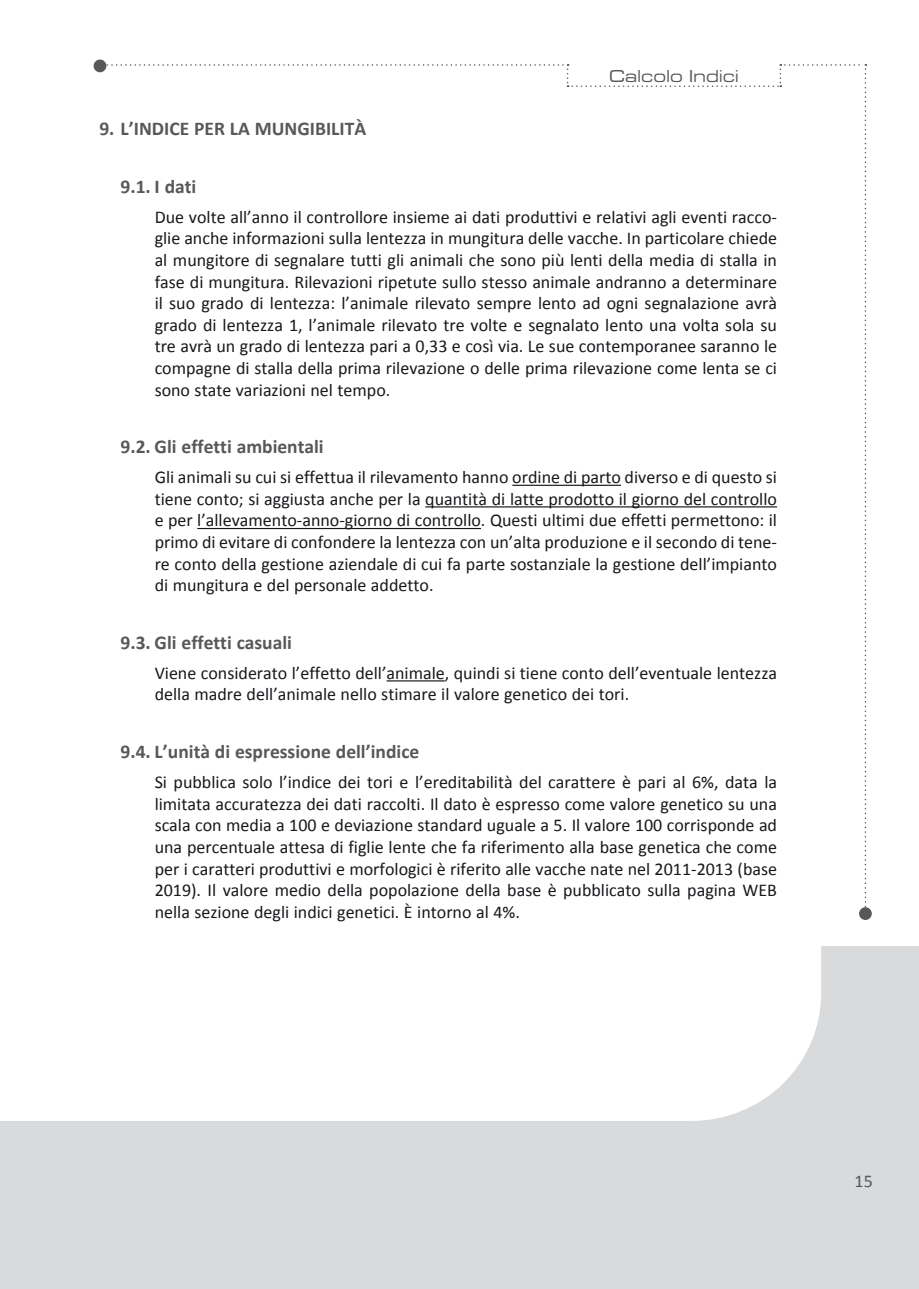
<style>
.page{position:relative;width:919px;height:1289px;background:#fff}
.page>*{position:absolute;margin:0;border:0;box-sizing:border-box;transform-origin:0 0}
.rientro2_TIT{font:700 19.5px "Calibri";color:#58585a}
.titoli{font:700 19.5px "Calibri";color:#58585a}
.rientro2{font:18px/21.6px "Calibri";color:#1a171c;text-align:justify}
.t1{font:18px "Microgramma D Medi Exte";letter-spacing:.05em;color:#58585a}
.t2{font:18px "Calibri";color:#58585a}
</style>
<div class="page">
<div style="left:0;top:946px;width:918px;height:342px;background:#d9dadb"></div>
<div style="left:94px;top:60px;width:12px;height:12px;background:#58585a;border-radius:50%"></div>
<div style="left:859px;top:907px;width:12px;height:13px;background:#58585a;border-radius:50%"></div>
<svg style="left:0;top:506px;width:821px;height:614px"></svg>
<hr style="left:512px;top:484px;width:109px;height:2px;background:#1a171c">
<hr style="left:425px;top:506px;width:352px;height:1px;background:#1a171c">
<hr style="left:197px;top:528px;width:284px;height:1px;background:#1a171c">
<hr style="left:386px;top:680px;width:59px;height:1px;background:#1a171c">
<p class="titoli" style="left:99px;top:117px;width:268px">9. L’INDICE PER LA MUNGIBILITÀ</p>
<p class="t1" style="left:609px;top:64px;width:130px">Calcolo Indici</p>
<p class="rientro2_TIT" style="left:121px;top:174px;width:77px">9.1. I dati</p>
<p class="rientro2" style="left:155px;top:205px;width:624px">Due volte all’anno il controllore insieme ai dati produttivi e relativi agli eventi racco&shy;glie anche informazioni sulla lentezza in mungitura delle vacche. In particolare chiede al mungitore di segnalare tutti gli animali che sono più lenti della media di stalla in fase di mungitura. Rilevazioni ripetute sullo stesso animale andranno a determinare il suo grado di lentezza: l’animale rilevato sempre lento ad ogni segnalazione avrà grado di lentezza 1, l’animale rilevato tre volte e segnalato lento una volta sola su tre avrà un grado di lentezza pari a 0,33 e così via. Le sue contemporanee saranno le compagne di stalla della prima rilevazione o delle prima rilevazione come lenta se ci sono state variazioni nel tempo.</p>
<p class="rientro2_TIT" style="left:121px;top:434px;width:205px">9.2. Gli effetti ambientali</p>
<p class="rientro2" style="left:155px;top:465px;width:624px">Gli animali su cui si effettua il rilevamento hanno ordine di parto diverso e di questo si tiene conto; si aggiusta anche per la quantità di latte prodotto il giorno del controllo e per l’allevamento-anno-giorno di controllo. Questi ultimi due effetti permettono: il primo di evitare di confondere la lentezza con un’alta produzione e il secondo di tene&shy;re conto della gestione aziendale di cui fa parte sostanziale la gestione dell’impianto di mungitura e del personale addetto.</p>
<p class="rientro2_TIT" style="left:121px;top:630px;width:173px">9.3. Gli effetti casuali</p>
<p class="rientro2" style="left:155px;top:661px;width:624px">Viene considerato l’effetto dell’animale, quindi si tiene conto dell’eventuale lentezza della madre dell’animale nello stimare il valore genetico dei tori.</p>
<p class="rientro2_TIT" style="left:121px;top:739px;width:300px">9.4. L’unità di espressione dell’indice</p>
<p class="rientro2" style="left:155px;top:770px;width:624px">Si pubblica solo l’indice dei tori e l’ereditabilità del carattere è pari al 6%, data la limitata accuratezza dei dati raccolti. Il dato è espresso come valore genetico su una scala con media a 100 e deviazione standard uguale a 5. Il valore 100 corrisponde ad una percentuale attesa di figlie lente che fa riferimento alla base genetica che come per i caratteri produttivi e morfologici è riferito alle vacche nate nel 2011-2013 (base 2019). Il valore medio della popolazione della base è pubblicato sulla pagina WEB nella sezione degli indici genetici. È intorno al 4%.</p>
<p class="t2" style="left:854px;top:1170px;width:20px">15</p>
</div>
